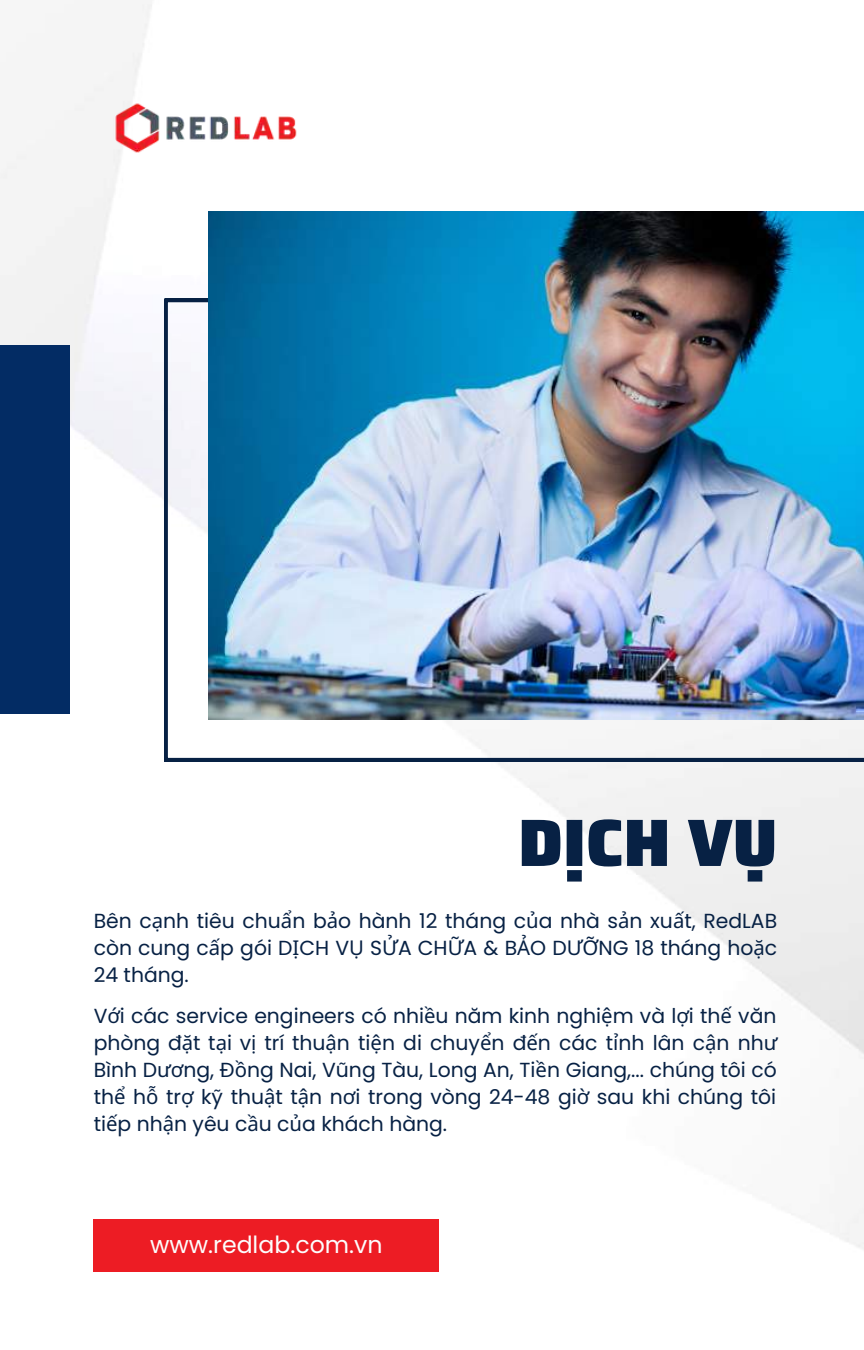
<style>
.page{position:relative;width:864px;height:1350px;background:#fff}
.page>*{position:absolute;margin:0;border:0;box-sizing:border-box;transform-origin:0 0}
.t1{font:900 67.05px "Saira";color:#072144}
.t2{font:23.62px "Poppins";color:#fdfdfd}
.t3{font:20.25px/27px "Poppins";color:#072144;text-align:justify}
.s1{font-family:"Noto Sans"}
</style>
<div class="page">
<img style="left:0;top:4px;width:864px;height:1268px">
<svg style="left:165px;top:299px;width:699px;height:462px"></svg>
<div style="left:0;top:346px;width:69px;height:368px;background:#032c64"></div>
<div style="left:94px;top:1219px;width:345px;height:53px;background:#ed1c24"></div>
<img style="left:208px;top:211px;width:656px;height:508px">
<img style="left:105px;top:97px;width:206px;height:61px">
<h1 class="t1" style="left:518px;top:790px;width:261px">DỊCH VỤ</h1>
<p class="t3" style="left:94px;top:908px;width:685px">Bên c<span class="s1">ạ</span>nh tiêu chu<span class="s1">ẩ</span>n b<span class="s1">ả</span>o hành 12 tháng c<span class="s1">ủ</span>a nhà s<span class="s1">ả</span>n xu<span class="s1">ấ</span>t, RedLAB còn cung c<span class="s1">ấ</span>p gói D<span class="s1">Ị</span>CH V<span class="s1">Ụ</span> S<span class="s1">Ử</span>A CH<span class="s1">Ữ</span>A &amp; B<span class="s1">Ả</span>O D<span class="s1">ƯỠ</span>NG 18 tháng ho<span class="s1">ặ</span>c 24 tháng.</p>
<p class="t3" style="left:94px;top:1002px;width:685px">V<span class="s1">ớ</span>i các service engineers có nhi<span class="s1">ề</span>u năm kinh nghi<span class="s1">ệ</span>m và l<span class="s1">ợ</span>i th<span class="s1">ế</span> văn phòng đ<span class="s1">ặ</span>t t<span class="s1">ạ</span>i v<span class="s1">ị</span> trí thu<span class="s1">ậ</span>n ti<span class="s1">ệ</span>n di chuy<span class="s1">ể</span>n đ<span class="s1">ế</span>n các t<span class="s1">ỉ</span>nh lân c<span class="s1">ậ</span>n nh<span class="s1">ư </span>Bình D<span class="s1">ươ</span>ng, Đ<span class="s1">ồ</span>ng Nai, Vũng Tàu, Long An, Ti<span class="s1">ề</span>n Giang,... chúng tôi có th<span class="s1">ể</span> h<span class="s1">ỗ</span> tr<span class="s1">ợ</span> kỹ thu<span class="s1">ậ</span>t t<span class="s1">ậ</span>n n<span class="s1">ơ</span>i trong vòng 24-48 gi<span class="s1">ờ</span> sau khi chúng tôi ti<span class="s1">ế</span>p nh<span class="s1">ậ</span>n yêu c<span class="s1">ầ</span>u c<span class="s1">ủ</span>a khách hàng.</p>
<p class="t2" style="left:150px;top:1228px;width:234px">www.redlab.com.vn</p>
</div>
